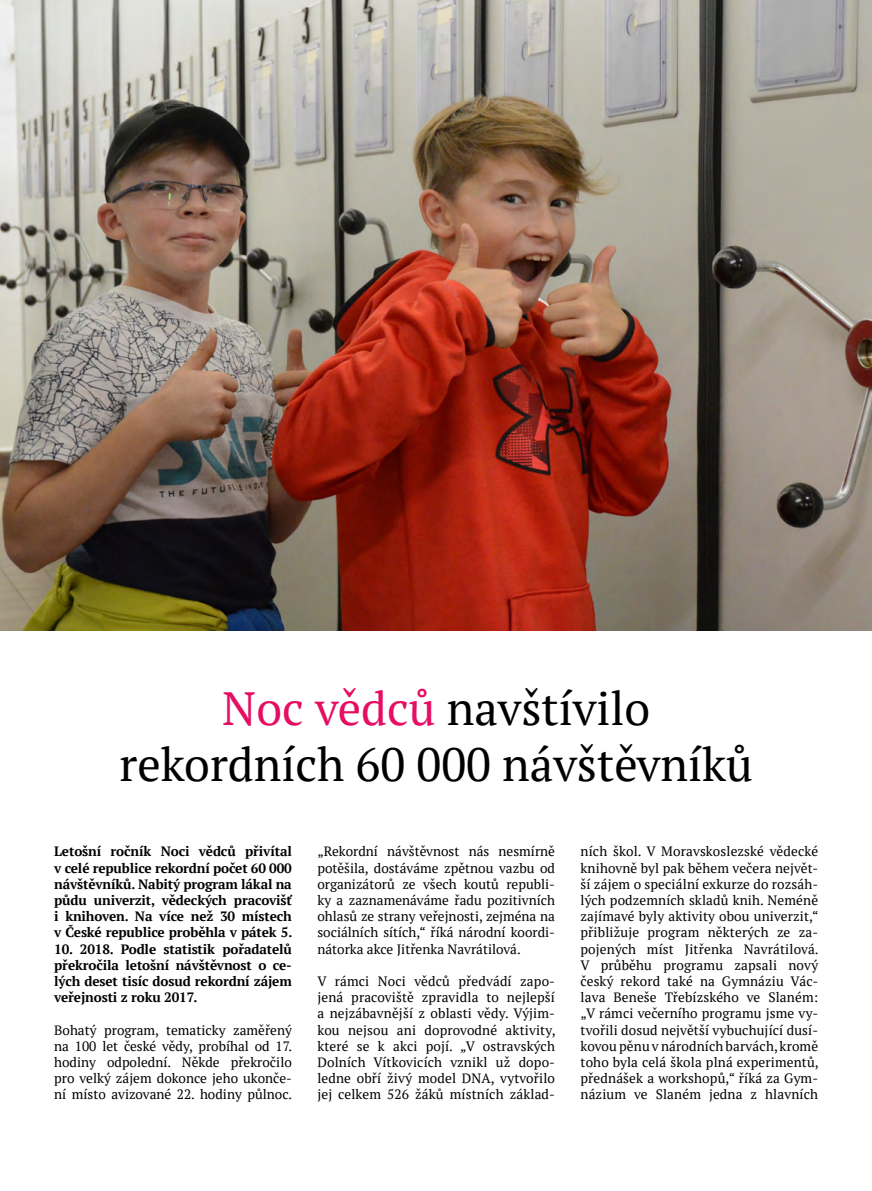
<style>
.page{position:relative;width:872px;height:1191px;background:#fff}
.page>*{position:absolute;margin:0;border:0;box-sizing:border-box;transform-origin:0 0}
.NADPIS{font:46.5px "PT Serif";color:#000}
.text{font:13.5px/16.2px "PT Serif";color:#000;text-align:justify}
.text-2{font:700 13.5px/16.2px "PT Serif";letter-spacing:-.01em;color:#000;text-align:justify}
.s1{color:#e50e62}
</style>
<div class="page">
<img style="left:0;top:0;width:872px;height:630px">
<p class="NADPIS" style="left:222px;top:678px;width:429px"><span class="s1">Noc vědců</span> navštívilo</p>
<p class="NADPIS" style="left:120px;top:734px;width:634px">rekordních 60 000 návštěvníků</p>
<p class="text-2" style="left:54px;top:843px;width:240px">Letošní ročník Noci vědců přivítal v celé republice rekordní počet 60 000 návštěvníků. Nabitý program lákal na půdu univerzit, vědeckých pracovišť i knihoven. Na více než 30 místech v České republice proběhla v pátek 5.</p>
<p class="text-2" style="left:54px;top:940px;width:239px">10. 2018. Podle statistik pořadatelů překročila letošní návštěvnost o ce&shy;lých deset tisíc dosud rekordní zájem veřejnosti z roku 2017.</p>
<p class="text" style="left:54px;top:1021px;width:240px">Bohatý program, tematicky zaměřený na 100 let české vědy, probíhal od 17. hodiny odpolední. Někde překročilo pro velký zájem dokonce jeho ukonče&shy;ní místo avizované 22. hodiny půlnoc.</p>
<p class="text" style="left:317px;top:843px;width:239px">„Rekordní návštěvnost nás nesmírně potěšila, dostáváme zpětnou vazbu od organizátorů ze všech koutů republi&shy;ky a zaznamenáváme řadu pozitivních ohlasů ze strany veřejnosti, zejména na sociálních sítích,“ říká národní koordi&shy;nátorka akce Jitřenka Navrátilová.</p>
<p class="text" style="left:317px;top:973px;width:240px">V rámci Noci vědců předvádí zapo&shy;jená pracoviště zpravidla to nejlepší a nejzábavnější z oblasti vědy. Výjim&shy;kou nejsou ani doprovodné aktivity, které se k akci pojí. „V ostravských Dolních Vítkovicích vznikl už dopo&shy;ledne obří živý model DNA, vytvořilo jej celkem 526 žáků místních základ-</p>
<p class="text" style="left:580px;top:843px;width:240px">ních škol. V Moravskoslezské vědecké knihovně byl pak během večera největ&shy;ší zájem o speciální exkurze do rozsáh&shy;lých podzemních skladů knih. Neméně zajímavé byly aktivity obou univerzit,“ přibližuje program některých ze za&shy;pojených míst Jitřenka Navrátilová.<br>V průběhu programu zapsali nový český rekord také na Gymnáziu Vác&shy;lava Beneše Třebízského ve Slaném: „V rámci večerního programu jsme vy&shy;tvořili dosud největší vybuchující dusí&shy;kovou pěnu v národních barvách, kromě toho byla celá škola plná experimentů, přednášek a workshopů,“ říká za Gym&shy;názium ve Slaném jedna z hlavních</p>
</div>
